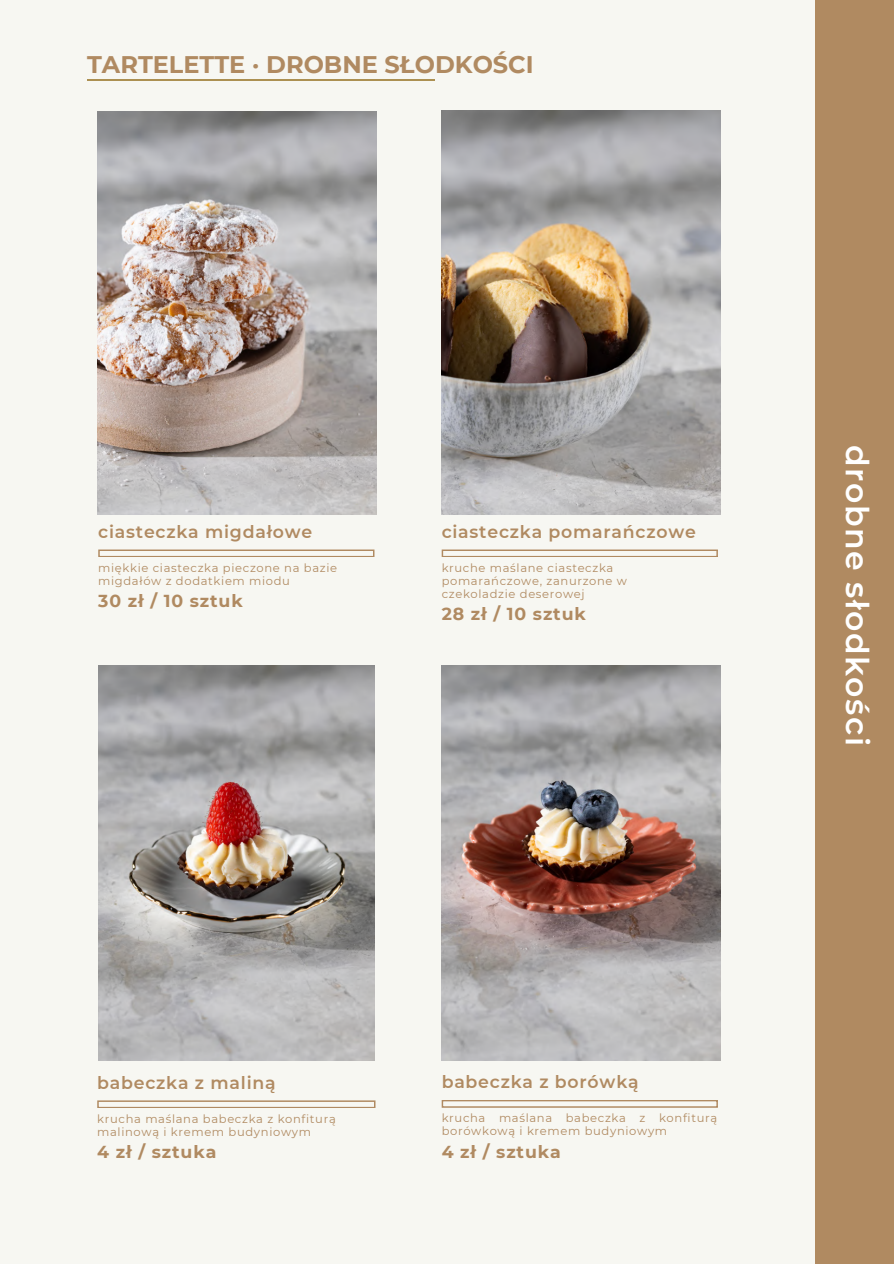
<style>
.page{position:relative;width:894px;height:1264px;background:#fff}
.page>*{position:absolute;margin:0;border:0;box-sizing:border-box;transform-origin:0 0}
.t1{font:600 31.5px "Montserrat";letter-spacing:.045em;color:#fff}
.t2{font:700 24px "Montserrat";color:#b08a61}
.t3{font:600 17.25px "Montserrat";letter-spacing:.045em;color:#b08a61}
.t4{font:700 17.25px "Montserrat";letter-spacing:.05em;color:#b08a61}
.t5{font:11.55px/13px "Montserrat";letter-spacing:.055em;color:#b08a61}
</style>
<div class="page">
<div style="left:0;top:0;width:893px;height:1263px;background:#f7f7f2"></div>
<hr style="left:87px;top:79px;width:347px;height:1px;background:#ac9052">
<div style="left:815px;top:0;width:78px;height:1263px;background:#b08a61"></div>
<svg style="left:98px;top:549px;width:276px;height:8px"></svg>
<img style="left:97px;top:111px;width:279px;height:403px">
<svg style="left:97px;top:1100px;width:278px;height:8px"></svg>
<img style="left:98px;top:666px;width:276px;height:394px">
<img style="left:441px;top:110px;width:279px;height:404px">
<svg style="left:441px;top:1100px;width:276px;height:7px"></svg>
<img style="left:441px;top:666px;width:279px;height:394px">
<svg style="left:441px;top:549px;width:276px;height:8px"></svg>
<h1 class="t2" style="left:87px;top:49px;width:448px">TARTELETTE · DROBNE SŁODKOŚCI</h1>
<h3 class="t3" style="left:98px;top:521px;width:215px">ciasteczka migdałowe</h3>
<h3 class="t5" style="left:98px;top:561px;width:240px">miękkie ciasteczka pieczone na bazie migdałów z dodatkiem miodu</h3>
<p class="t4" style="left:98px;top:590px;width:146px">30 zł / 10 sztuk</p>
<h3 class="t3" style="left:441px;top:521px;width:255px">ciasteczka pomarańczowe</h3>
<p class="t5" style="left:441px;top:561px;width:187px">kruche maślane ciasteczka pomarańczowe, zanurzone w czekoladzie deserowej</p>
<p class="t4" style="left:441px;top:603px;width:146px">28 zł / 10 sztuk</p>
<p class="t1" style="left:876px;top:445px;width:302px;rotate:90deg">drobne słodkości</p>
<h3 class="t3" style="left:97px;top:1072px;width:180px">babeczka z maliną</h3>
<h3 class="t5" style="left:97px;top:1112px;width:240px">krucha maślana babeczka z konfiturą malinową i kremem budyniowym</h3>
<p class="t4" style="left:97px;top:1141px;width:121px">4 zł / sztuka</p>
<h3 class="t3" style="left:441px;top:1071px;width:198px">babeczka z borówką</h3>
<p class="t5" style="left:441px;top:1110px;width:277px;line-height:13.5px">krucha maślana babeczka z konfiturą borówkową i kremem budyniowym</p>
<h3 class="t4" style="left:441px;top:1141px;width:121px">4 zł / sztuka</h3>
</div>
